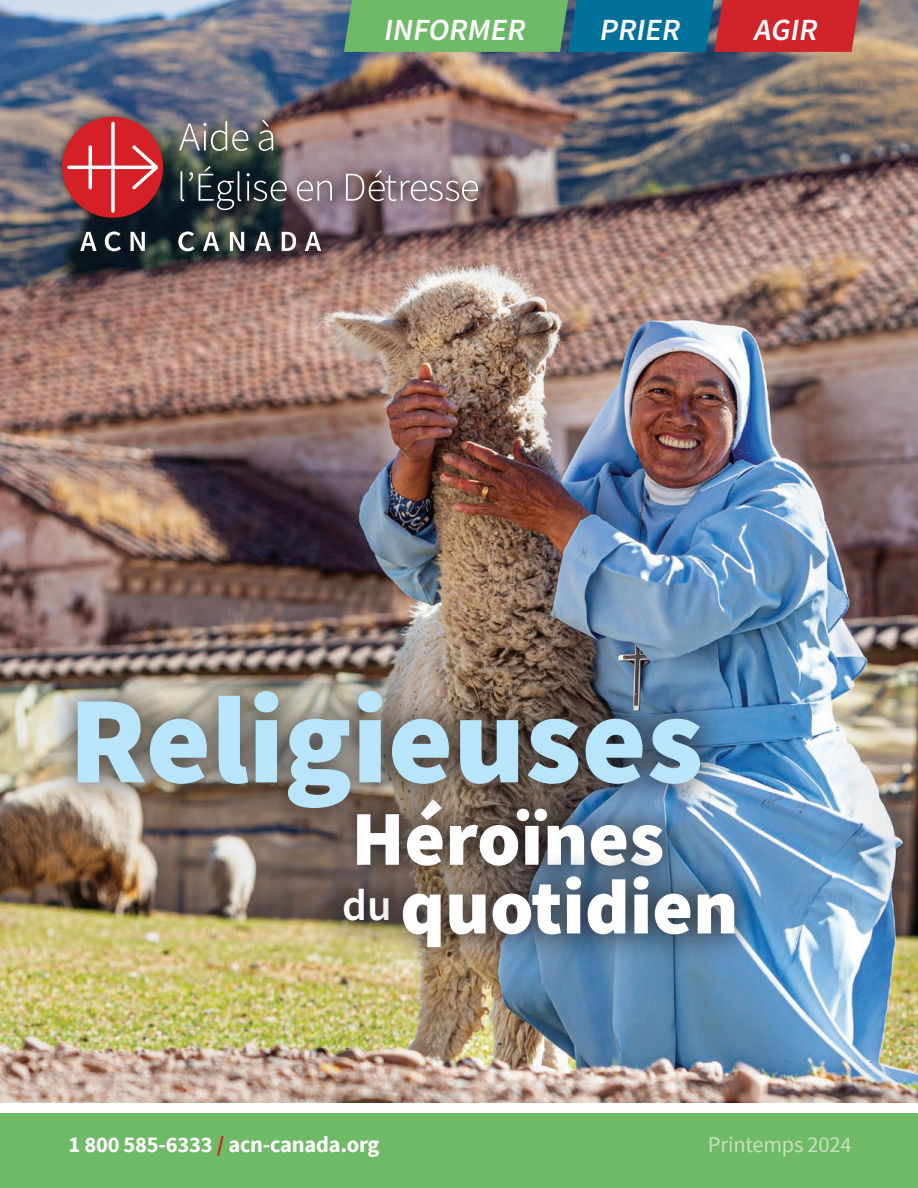
<style>
.page{position:relative;width:918px;height:1188px;background:#fff}
.page>*{position:absolute;margin:0;border:0;box-sizing:border-box;transform-origin:0 0}
.t1{font:900 124.35px "Source Sans Pro";color:#b9e5fa}
.t2{font:900 77.7px "Source Sans Pro";color:#fff}
.t3{font:600 44.25px "Source Sans Pro";color:#fff}
.t4{font:italic 600 30.75px "Source Sans Pro";color:#fff}
.t5{font:700 22.5px "Source Sans Pro";letter-spacing:-.01em;color:#fff}
.t6{font:22.5px "Source Sans Pro";letter-spacing:-.01em;color:#c7e0bf}
.s1{color:#d1232a}
</style>
<div class="page">
<img style="left:0;top:0;width:918px;height:1103px">
<div style="left:0;top:1113px;width:918px;height:75px;background:#6eba66"></div>
<svg style="left:344px;top:0;width:516px;height:52px;background:#697a65"></svg>
<div style="left:54px;top:108px;width:432px;height:152px;background:#231f20;opacity:.75"></div>
<svg style="left:178px;top:231px;width:143px;height:20px"></svg>
<svg style="left:181px;top:166px;width:297px;height:44px;background:#766d73"></svg>
<svg style="left:179px;top:120px;width:94px;height:31px;background:#7c7d7b"></svg>
<div style="left:62px;top:117px;width:101px;height:101px;background:#d62027;border-radius:50%"></div>
<svg style="left:67px;top:122px;width:91px;height:91px"></svg>
<svg style="left:80px;top:232px;width:17px;height:19px"></svg>
<svg style="left:105px;top:231px;width:16px;height:20px"></svg>
<svg style="left:131px;top:232px;width:14px;height:19px"></svg>
<div style="left:314px;top:859px;width:106px;height:93px;background:#231f20;opacity:.7"></div>
<div style="left:325px;top:770px;width:368px;height:126px;background:#231f20;opacity:.7"></div>
<div style="left:372px;top:847px;width:393px;height:131px;background:#231f20;opacity:.7"></div>
<div style="left:46px;top:661px;width:684px;height:178px;background:#231f20;opacity:.7"></div>
<p class="t4" style="left:383px;top:10px;width:149px">INFORMER</p>
<p class="t4" style="left:599px;top:10px;width:88px">PRIER</p>
<p class="t4" style="left:753px;top:10px;width:71px">AGIR</p>
<p class="t1" style="left:69px;top:655px;width:636px">Religieuses</p>
<p class="t2" style="left:351px;top:785px;width:314px">Héroïnes</p>
<p class="t2" style="left:400px;top:854px;width:340px">quotidien</p>
<p class="t3" style="left:342px;top:878px;width:51px">du</p>
<p class="t5" style="left:68px;top:1129px;width:313px">1 800 585-6333 <span class="s1">/</span> acn-canada.org</p>
<p class="t6" style="left:708px;top:1130px;width:145px">Printemps 2024</p>
</div>
